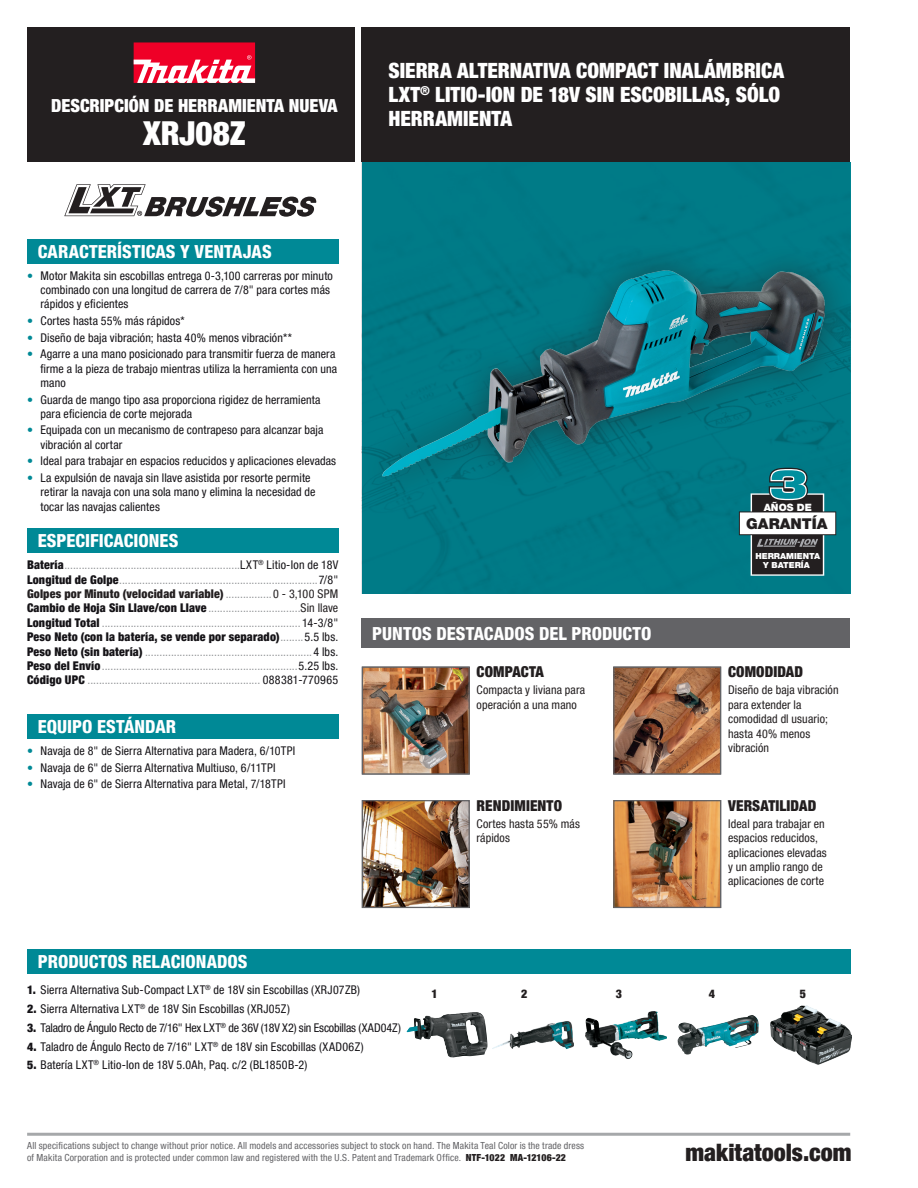
<style>
.page{position:relative;width:918px;height:1188px;background:#fff}
.page>*{position:absolute;margin:0;border:0;box-sizing:border-box;transform-origin:0 0}
.t1{font:900 condensed 33px "Helvetica Neue LT Pro";color:#fff}
.t2{font:900 condensed 24px "Helvetica Neue LT Pro";color:#231f20}
.t3{font:900 condensed 21px/24px "Helvetica Neue LT Pro";color:#fff}
.t4{font:800 condensed 18px "Helvetica Neue LT Pro";color:#fff}
.t5{font:900 condensed 18px "Helvetica Neue LT Pro";color:#fff}
.t6{font:900 condensed 15px "Helvetica Neue LT Pro";letter-spacing:.005em;color:#231f20}
.t7{font:900 15px "Helvetica Neue";color:#231f20}
.t8{font:condensed 12px/14.4px "Helvetica Neue LT Pro";letter-spacing:.01em;color:#151317}
.t9{font:condensed 12px/14.4px "Helvetica Neue LT Pro";letter-spacing:.015em;color:#939598;text-align:justify}
.t10{font:condensed 12px/14.4px "Helvetica Neue LT Pro";letter-spacing:.01em;color:#231f20}
.t11{font:condensed 12px "Helvetica Neue LT Pro";letter-spacing:-.015em;color:#151317}
.t12{font:900 condensed 12px "Helvetica Neue LT Pro";color:#231f20}
.t13{font:900 10.2px "Helvetica Neue";color:#fff}
.t14{font:condensed 9.75px/11.7px "Helvetica Neue LT Pro";letter-spacing:.015em;color:#636366}
.t15{font:900 8.4px/9px "Helvetica Neue";color:#fff;text-align:center}
.s1{color:#008996}
.s2{font-weight:900;color:#151317}
.s3{color:#151317}
.s4{font-weight:900;color:#231f20}
.s5{color:#231f20}
.s6{font-weight:900}
</style>
<div class="page">
<div style="left:27px;top:27px;width:327px;height:135px;background:#231f20"></div>
<div style="left:361px;top:27px;width:489px;height:135px;background:#231f20"></div>
<div style="left:362px;top:162px;width:488px;height:432px;background:#007b87"></div>
<hr style="left:27px;top:1133px;width:823px;height:3px;background:#939598">
<div style="left:355px;top:241px;width:499px;height:263px;background:#231f20;opacity:.5"></div>
<img style="left:383px;top:207px;width:442px;height:352px">
<img style="left:364px;top:669px;width:104px;height:104px">
<div style="left:362px;top:667px;width:108px;height:108px;border:1px solid #636366"></div>
<img style="left:364px;top:802px;width:104px;height:104px">
<div style="left:362px;top:800px;width:108px;height:108px;border:1px solid #636366"></div>
<img style="left:615px;top:669px;width:104px;height:104px">
<div style="left:613px;top:667px;width:108px;height:108px;border:1px solid #636366"></div>
<img style="left:615px;top:802px;width:104px;height:104px">
<div style="left:613px;top:800px;width:108px;height:108px;border:1px solid #636366"></div>
<img style="left:406px;top:1012px;width:61px;height:35px">
<img style="left:493px;top:1021px;width:81px;height:29px">
<img style="left:585px;top:1011px;width:81px;height:48px">
<img style="left:678px;top:1015px;width:72px;height:40px">
<img style="left:770px;top:1005px;width:81px;height:60px">
<div style="left:361px;top:619px;width:489px;height:29px;background:#636366"></div>
<div style="left:27px;top:949px;width:823px;height:25px;background:#008996"></div>
<div style="left:27px;top:239px;width:311px;height:25px;background:#008996"></div>
<div style="left:27px;top:528px;width:311px;height:25px;background:#008996"></div>
<div style="left:27px;top:714px;width:311px;height:25px;background:#008996"></div>
<div style="left:134px;top:42px;width:121px;height:41px;background:#ef0027"></div>
<svg style="left:134px;top:55px;width:121px;height:28px"></svg>
<svg style="left:739px;top:468px;width:97px;height:108px"></svg>
<svg style="left:64px;top:184px;width:253px;height:33px"></svg>
<h3 class="t5" style="left:51px;top:95px;width:288px">DESCRIPCIÓN DE HERRAMIENTA NUEVA</h3>
<h1 class="t1" style="left:143px;top:114px;width:104px">XRJ08Z</h1>
<h3 class="t3" style="left:389px;top:58px;width:397px">SIERRA ALTERNATIVA COMPACT INALÁMBRICA<br>LXT<sup>®</sup> LITIO-ION DE 18V SIN ESCOBILLAS, SÓLO<br>HERRAMIENTA</h3>
<h3 class="t4" style="left:38px;top:240px;width:235px">CARACTERÍSTICAS Y VENTAJAS</h3>
<p class="t8" style="left:40px;top:268px;width:294px;text-indent:-14px"><span class="s1">•</span> Motor Makita sin escobillas entrega 0-3,100 carreras por minuto combinado con una longitud de carrera de 7/8" para cortes más rápidos y eficientes</p>
<p class="t8" style="left:27px;top:313px;width:159px"><span class="s1">•</span> Cortes hasta 55% más rápidos*</p>
<p class="t8" style="left:27px;top:330px;width:267px"><span class="s1">•</span> Diseño de baja vibración; hasta 40% menos vibración**</p>
<p class="t8" style="left:40px;top:347px;width:298px;text-indent:-14px"><span class="s1">•</span> Agarre a una mano posicionado para transmitir fuerza de manera firme a la pieza de trabajo mientras utiliza la herramienta con una mano</p>
<p class="t8" style="left:40px;top:392px;width:282px;text-indent:-14px"><span class="s1">•</span> Guarda de mango tipo asa proporciona rigidez de herramienta para eficiencia de corte mejorada</p>
<p class="t8" style="left:40px;top:423px;width:284px;text-indent:-14px"><span class="s1">•</span> Equipada con un mecanismo de contrapeso para alcanzar baja vibración al cortar</p>
<p class="t8" style="left:27px;top:454px;width:311px"><span class="s1">•</span> Ideal para trabajar en espacios reducidos y aplicaciones elevadas</p>
<p class="t8" style="left:40px;top:470px;width:277px;text-indent:-14px"><span class="s1">•</span> La expulsión de navaja sin llave asistida por resorte permite retirar la navaja con una sola mano y elimina la necesidad de tocar las navajas calientes</p>
<h3 class="t4" style="left:38px;top:530px;width:142px">ESPECIFICACIONES</h3>
<p class="t9" style="left:27px;top:558px;width:313px"><span class="s2">Batería</span>.............................................................<span class="s3">LXT</span><sup>®</sup> <span class="s3">Litio-Ion de 18V </span><span class="s2">Longitud de Golpe</span>.....................................................................<span class="s3">7/8" </span><span class="s4">Golpes por Minuto (velocidad variable)</span> ................ <span class="s5">0 - 3,100 SPM </span><span class="s2">Cambio de Hoja Sin Llave/con Llave</span> ................................<span class="s5">Sin llave </span><span class="s2">Longitud Total</span> ..................................................................... <span class="s3">14-3/8" </span><span class="s2">Peso Neto (con la batería, se vende por separado)</span>........<span class="s3">5.5 lbs.<br></span><span class="s2">Peso Neto (sin batería)</span> ..........................................................<span class="s3">4 lbs.<br></span><span class="s2">Peso del Envío</span>....................................................................<span class="s3">5.25 lbs.<br></span><span class="s2">Código UPC</span> ............................................................ <span class="s3">088381-770965</span></p>
<h3 class="t4" style="left:38px;top:716px;width:140px">EQUIPO ESTÁNDAR</h3>
<p class="t8" style="left:27px;top:744px;width:270px"><span class="s1">•</span> Navaja de 8" de Sierra Alternativa para Madera, 6/10TPI</p>
<p class="t8" style="left:27px;top:760px;width:250px"><span class="s1">•</span> Navaja de 6" de Sierra Alternativa Multiuso, 6/11TPI</p>
<p class="t8" style="left:27px;top:777px;width:260px"><span class="s1">•</span> Navaja de 6" de Sierra Alternativa para Metal, 7/18TPI</p>
<h3 class="t4" style="left:372px;top:622px;width:281px">PUNTOS DESTACADOS DEL PRODUCTO</h3>
<p class="t6" style="left:477px;top:663px;width:69px">COMPACTA</p>
<p class="t10" style="left:477px;top:683px;width:110px">Compacta y liviana para operación a una mano</p>
<p class="t6" style="left:477px;top:796px;width:87px">RENDIMIENTO</p>
<p class="t10" style="left:477px;top:816px;width:105px">Cortes hasta 55% más rápidos</p>
<p class="t13" style="left:764px;top:501px;width:50px">AÑOS DE</p>
<p class="t7" style="left:746px;top:515px;width:83px">GARANTÍA</p>
<p class="t15" style="left:755px;top:551px;width:66px">HERRAMIENTA<br>Y BATERÍA</p>
<p class="t6" style="left:728px;top:663px;width:76px">COMODIDAD</p>
<p class="t10" style="left:728px;top:683px;width:112px">Diseño de baja vibración para extender la comodidad dl usuario; hasta 40% menos vibración</p>
<p class="t6" style="left:728px;top:796px;width:90px">VERSATILIDAD</p>
<p class="t10" style="left:728px;top:816px;width:100px">Ideal para trabajar en espacios reducidos, aplicaciones elevadas y un amplio rango de aplicaciones de corte</p>
<h3 class="t4" style="left:38px;top:951px;width:211px">PRODUCTOS RELACIONADOS</h3>
<p class="t8" style="left:27px;top:983px;width:334px"><span class="s6">1.</span> Sierra Alternativa Sub-Compact LXT<sup>®</sup> de 18V sin Escobillas (XRJ07ZB)</p>
<p class="t8" style="left:27px;top:1002px;width:264px"><span class="s6">2.</span> Sierra Alternativa LXT<sup>®</sup> de 18V Sin Escobillas (XRJ05Z)</p>
<p class="t11" style="left:27px;top:1021px;width:375px"><span class="s6">3.</span> Taladro de Ángulo Recto de 7/16" Hex LXT<sup>®</sup> de 36V (18V X2) sin Escobillas (XAD04Z)</p>
<p class="t8" style="left:27px;top:1039px;width:338px"><span class="s6">4.</span> Taladro de Ángulo Recto de 7/16" LXT<sup>®</sup> de 18V sin Escobillas (XAD06Z)</p>
<p class="t8" style="left:27px;top:1058px;width:282px"><span class="s6">5.</span> Batería LXT<sup>®</sup> Litio-Ion de 18V 5.0Ah, Paq. c/2 (BL1850B-2)</p>
<p class="t12" style="left:432px;top:987px;width:8px">1</p>
<p class="t12" style="left:521px;top:987px;width:8px">2</p>
<p class="t12" style="left:616px;top:987px;width:8px">3</p>
<p class="t12" style="left:709px;top:987px;width:8px">4</p>
<p class="t12" style="left:800px;top:987px;width:8px">5</p>
<p class="t14" style="left:27px;top:1140px;width:559px">All specifications subject to change without prior notice. All models and accessories subject to stock on hand. The Makita Teal Color is the trade dress of Makita Corporation and is protected under common law and registered with the U.S. Patent and Trademark Office. <span class="s4">NTF-1022 MA-12106-22</span></p>
<h2 class="t2" style="left:685px;top:1138px;width:167px">makitatools.com</h2>
</div>
